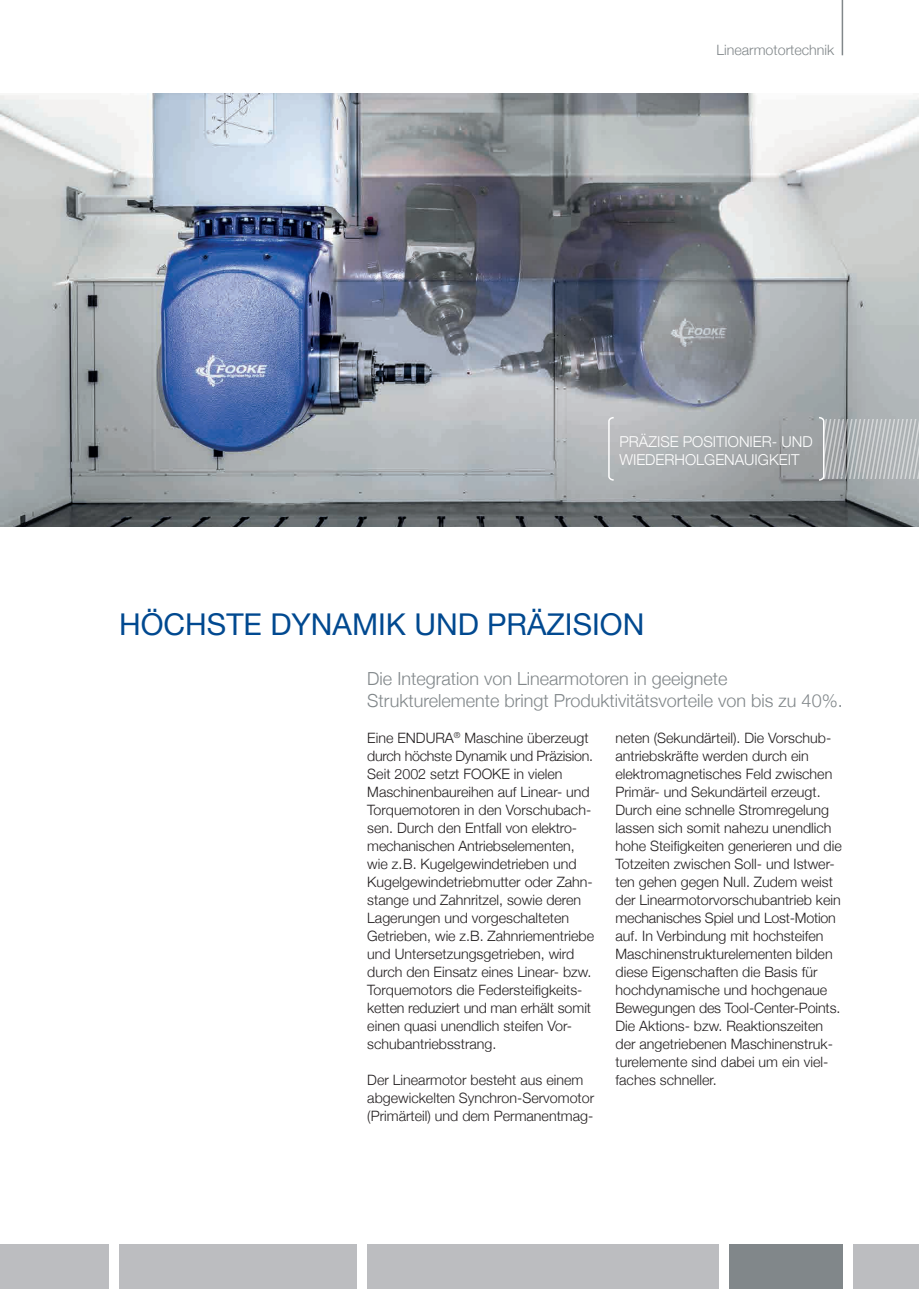
<style>
.page{position:relative;width:919px;height:1289px;background:#fff}
.page>*{position:absolute;margin:0;border:0;box-sizing:border-box;transform-origin:0 0}
.t1{font:30px "Helvetica Neue";color:#014990}
.t2{font:300 18px/21.6px "Helvetica Neue";color:#81878a}
.t3{font:300 15px/18px "Helvetica Neue";color:#fff}
.t4{font:300 14.25px/18px "Helvetica Neue";color:#231f20}
.t5{font:300 14.25px "Helvetica Neue";color:#81878a}
</style>
<div class="page">
<div style="left:0;top:1244px;width:108px;height:44px;background:#bcbdc0"></div>
<div style="left:119px;top:1244px;width:237px;height:44px;background:#bcbdc0"></div>
<div style="left:367px;top:1244px;width:351px;height:44px;background:#bcbdc0"></div>
<div style="left:729px;top:1244px;width:113px;height:44px;background:#81878a"></div>
<div style="left:853px;top:1244px;width:65px;height:44px;background:#bcbdc0"></div>
<hr style="left:841px;top:0;width:2px;height:55px;background:#81878a">
<img style="left:0;top:94px;width:918px;height:432px">
<svg style="left:607px;top:416px;width:8px;height:65px"></svg>
<svg style="left:817px;top:416px;width:101px;height:65px;background:#b2b5b7"></svg>
<p class="t5" style="left:716px;top:38px;width:119px">Linearmotortechnik</p>
<p class="t3" style="left:619px;top:431px;width:195px">PRÄZISE POSITIONIER- UND<br>WIEDERHOLGENAUIGKEIT</p>
<h1 class="t1" style="left:119px;top:602px;width:527px">HÖCHSTE DYNAMIK UND PRÄZISION</h1>
<p class="t2" style="left:367px;top:666px;width:477px">Die Integration von Linearmotoren in geeignete<br>Strukturelemente bringt Produktivitätsvorteile von bis zu 40%.</p>
<p class="t4" style="left:367px;top:727px;width:228px">Eine ENDURA<sup>®</sup> Maschine überzeugt durch höchste Dynamik und Präzision.<br>Seit 2002 setzt FOOKE in vielen Maschinenbaureihen auf Linear- und Torquemotoren in den Vorschubach&shy;sen. Durch den Entfall von elektro&shy;mechanischen Antriebselementen, wie z.B. Kugelgewindetrieben und Kugelgewindetriebmutter oder Zahn&shy;stange und Zahnritzel, sowie deren Lagerungen und vorgeschalteten Getrieben, wie z.B. Zahnriementriebe und Untersetzungsgetrieben, wird durch den Einsatz eines Linear- bzw.<br>Torquemotors die Federsteifigkeits&shy;ketten reduziert und man erhält somit einen quasi unendlich steifen Vor&shy;schubantriebsstrang.</p>
<p class="t4" style="left:367px;top:1069px;width:228px">Der Linearmotor besteht aus einem abgewickelten Synchron-Servomotor (Primärteil) und dem Permanentmag-</p>
<p class="t4" style="left:615px;top:727px;width:228px">neten (Sekundärteil). Die Vorschub&shy;antriebskräfte werden durch ein elektromagnetisches Feld zwischen Primär- und Sekundärteil erzeugt.<br>Durch eine schnelle Stromregelung lassen sich somit nahezu unendlich hohe Steifigkeiten generieren und die Totzeiten zwischen Soll- und Istwer&shy;ten gehen gegen Null. Zudem weist der Linearmotorvorschubantrieb kein mechanisches Spiel und Lost-Motion auf. In Verbindung mit hochsteifen Maschinenstrukturelementen bilden diese Eigenschaften die Basis für hochdynamische und hochgenaue Bewegungen des Tool-Center-Points.<br>Die Aktions- bzw. Reaktionszeiten der angetriebenen Maschinenstruk&shy;turelemente sind dabei um ein viel&shy;faches schneller.</p>
</div>
